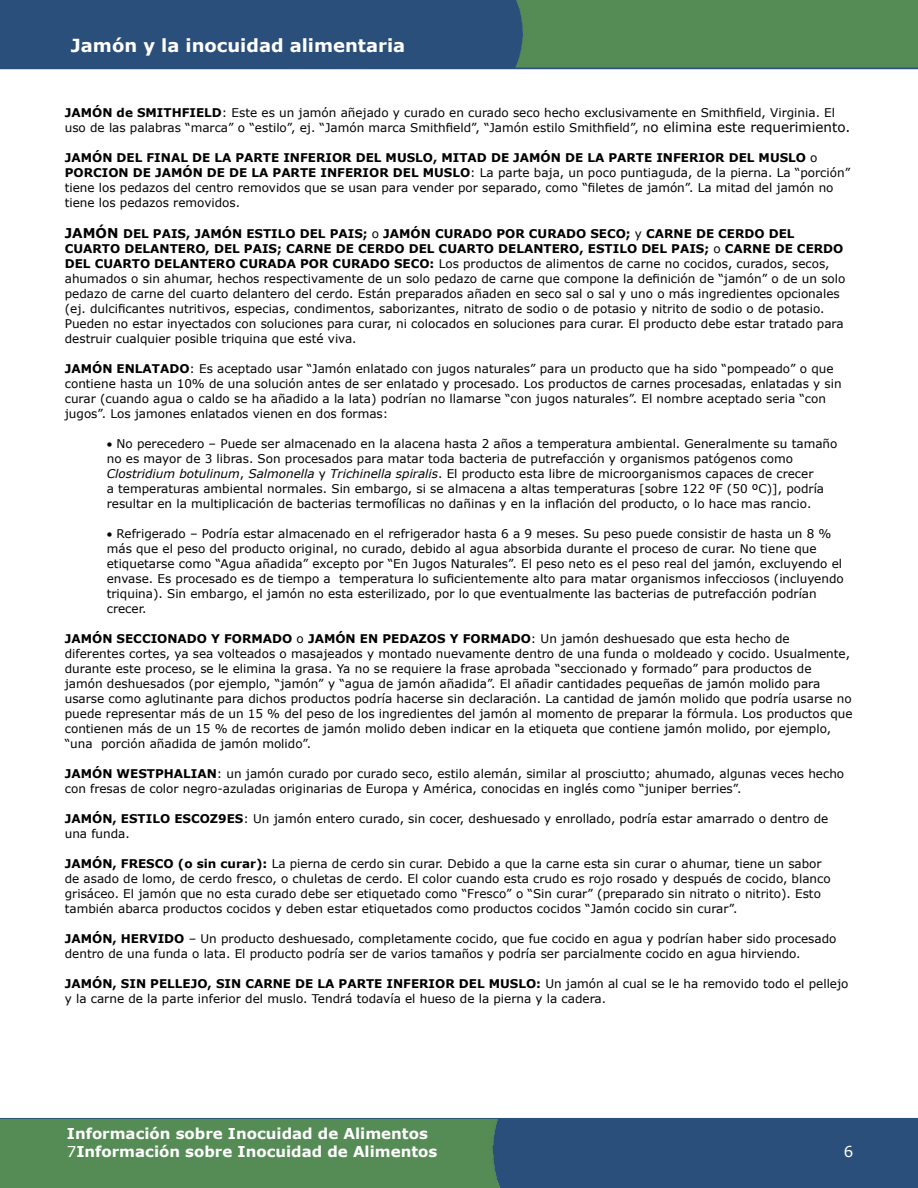
<style>
.page{position:relative;width:918px;height:1188px;background:#fff}
.page>*{position:absolute;margin:0;border:0;box-sizing:border-box;transform-origin:0 0}
.t1{font:700 18px "Verdana";color:#fff}
.t2{font:700 15px/18px "Verdana";color:#fff}
.t3{font:15px "Verdana";color:#fff}
.t4{font:12px/15px "Verdana";color:#000}
.s1{font-weight:700}
.s2{font-size:13.5px}
.s3{font-weight:700;font-size:13.5px}
.s4{font-style:italic}
.s5{font-weight:400}
</style>
<div class="page">
<div style="left:0;top:0;width:918px;height:69px;background:#2a4f7a"></div>
<div style="left:515px;top:0;width:403px;height:68px;background:#558c55"></div>
<div style="left:0;top:1118px;width:918px;height:70px;background:#2a4f7a"></div>
<div style="left:0;top:1119px;width:500px;height:69px;background:#558c55"></div>
<p class="t1" style="left:71px;top:34px;width:336px">Jamón y la inocuidad alimentaria</p>
<p class="t4" style="left:65px;top:105px;width:787px"><span class="s1">JAMÓN de SMITHFIELD</span>: Este es un jamón añejado y curado en curado seco hecho exclusivamente en Smithfield, Virginia. El uso de las palabras “marca” o “estilo”, ej. “Jamón marca Smithfield”, “Jamón estilo Smithfield”, n<span class="s2">o elimina este requerimiento.</span></p>
<p class="t4" style="left:65px;top:150px;width:787px"><span class="s1">JAMÓN DEL FINAL DE LA PARTE INFERIOR DEL MUSLO, MITAD DE JAMÓN DE LA PARTE INFERIOR DEL MUSLO</span> o <span class="s1">PORCION DE JAMÓN DE DE LA PARTE INFERIOR DEL MUSLO</span>: La parte baja, un poco puntiaguda, de la pierna. La “porción” tiene los pedazos del centro removidos que se usan para vender por separado, como “filetes de jamón”. La mitad del jamón no tiene los pedazos removidos.</p>
<p class="t4" style="left:65px;top:226px;width:782px"><span class="s3">JAMÓN</span> <span class="s1">DEL PAIS, JAMÓN ESTILO DEL PAIS;</span> o <span class="s1">JAMÓN CURADO POR CURADO SECO;</span> y <span class="s1">CARNE DE CERDO DEL CUARTO DELANTERO, DEL PAIS; CARNE DE CERDO DEL CUARTO DELANTERO, ESTILO DEL PAIS;</span> o <span class="s1">CARNE DE CERDO DEL CUARTO DELANTERO CURADA POR CURADO SECO:</span> Los productos de alimentos de carne no cocidos, curados, secos, ahumados o sin ahumar, hechos respectivamente de un solo pedazo de carne que compone la definición de “jamón” o de un solo pedazo de carne del cuarto delantero del cerdo. Están preparados añaden en seco sal o sal y uno o más ingredientes opcionales (ej. dulcificantes nutritivos, especias, condimentos, saborizantes, nitrato de sodio o de potasio y nitrito de sodio o de potasio.<br>Pueden no estar inyectados con soluciones para curar, ni colocados en soluciones para curar. El producto debe estar tratado para destruir cualquier posible triquina que esté viva.</p>
<p class="t4" style="left:65px;top:361px;width:778px"><span class="s1">JAMÓN ENLATADO</span>: Es aceptado usar “Jamón enlatado con jugos naturales” para un producto que ha sido “pompeado” o que contiene hasta un 10% de una solución antes de ser enlatado y procesado. Los productos de carnes procesadas, enlatadas y sin curar (cuando agua o caldo se ha añadido a la lata) podrían no llamarse “con jugos naturales”. El nombre aceptado seria “con jugos”. Los jamones enlatados vienen en dos formas:</p>
<p class="t4" style="left:107px;top:436px;width:732px">• No perecedero – Puede ser almacenado en la alacena hasta 2 años a temperatura ambiental. Generalmente su tamaño no es mayor de 3 libras. Son procesados para matar toda bacteria de putrefacción y organismos patógenos como <span class="s4">Clostridium botulinum</span>, <span class="s4">Salmonella</span> y <span class="s4">Trichinella spiralis</span>. El producto esta libre de microorganismos capaces de crecer<br>a temperaturas ambiental normales. Sin embargo, si se almacena a altas temperaturas [sobre 122 ºF (50 ºC)], podría resultar en la multiplicación de bacterias termofílicas no dañinas y en la inflación del producto, o lo hace mas rancio.</p>
<p class="t4" style="left:107px;top:526px;width:739px">• Refrigerado – Podría estar almacenado en el refrigerador hasta 6 a 9 meses. Su peso puede consistir de hasta un 8 % más que el peso del producto original, no curado, debido al agua absorbida durante el proceso de curar. No tiene que etiquetarse como “Agua añadida” excepto por “En Jugos Naturales”. El peso neto es el peso real del jamón, excluyendo el envase. Es procesado es de tiempo a temperatura lo suficientemente alto para matar organismos infecciosos (incluyendo triquina). Sin embargo, el jamón no esta esterilizado, por lo que eventualmente las bacterias de putrefacción podrían crecer.</p>
<p class="t4" style="left:65px;top:631px;width:789px"><span class="s1">JAMÓN SECCIONADO Y FORMADO</span> o <span class="s1">JAMÓN EN PEDAZOS Y FORMADO</span>: Un jamón deshuesado que esta hecho de diferentes cortes, ya sea volteados o masajeados y montado nuevamente dentro de una funda o moldeado y cocido. Usualmente, durante este proceso, se le elimina la grasa. Ya no se requiere la frase aprobada “seccionado y formado” para productos de<br>jamón deshuesados (por ejemplo, “jamón” y “agua de jamón añadida”. El añadir cantidades pequeñas de jamón molido para usarse como aglutinante para dichos productos podría hacerse sin declaración. La cantidad de jamón molido que podría usarse no puede representar más de un 15 % del peso de los ingredientes del jamón al momento de preparar la fórmula. Los productos que contienen más de un 15 % de recortes de jamón molido deben indicar en la etiqueta que contiene jamón molido, por ejemplo, “una porción añadida de jamón molido”.</p>
<p class="t4" style="left:65px;top:766px;width:781px"><span class="s1">JAMÓN WESTPHALIAN</span>: un jamón curado por curado seco, estilo alemán, similar al prosciutto; ahumado, algunas veces hecho con fresas de color negro-azuladas originarias de Europa y América, conocidas en inglés como “juniper berries”.</p>
<p class="t4" style="left:65px;top:811px;width:765px"><span class="s1">JAMÓN, ESTILO ESCOZ9ES</span>: Un jamón entero curado, sin cocer, deshuesado y enrollado, podría estar amarrado o dentro de una funda.</p>
<p class="t4" style="left:65px;top:856px;width:767px"><span class="s1">JAMÓN, FRESCO (o sin curar):</span> La pierna de cerdo sin curar. Debido a que la carne esta sin curar o ahumar, tiene un sabor de asado de lomo, de cerdo fresco, o chuletas de cerdo. El color cuando esta crudo es rojo rosado y después de cocido, blanco grisáceo. El jamón que no esta curado debe ser etiquetado como “Fresco” o “Sin curar” (preparado sin nitrato o nitrito). Esto también abarca productos cocidos y deben estar etiquetados como productos cocidos “Jamón cocido sin curar”.</p>
<p class="t4" style="left:65px;top:931px;width:773px"><span class="s1">JAMÓN, HERVIDO</span> – Un producto deshuesado, completamente cocido, que fue cocido en agua y podrían haber sido procesado dentro de una funda o lata. El producto podría ser de varios tamaños y podría ser parcialmente cocido en agua hirviendo.</p>
<p class="t4" style="left:65px;top:976px;width:785px"><span class="s1">JAMÓN, SIN PELLEJO, SIN CARNE DE LA PARTE INFERIOR DEL MUSLO:</span> Un jamón al cual se le ha removido todo el pellejo y la carne de la parte inferior del muslo. Tendrá todavía el hueso de la pierna y la cadera.</p>
<p class="t2" style="left:67px;top:1124px;width:372px">Información sobre Inocuidad de Alimentos<br><span class="s5">7</span>Información sobre Inocuidad de Alimentos</p>
<p class="t3" style="left:844px;top:1142px;width:11px">6</p>
</div>
